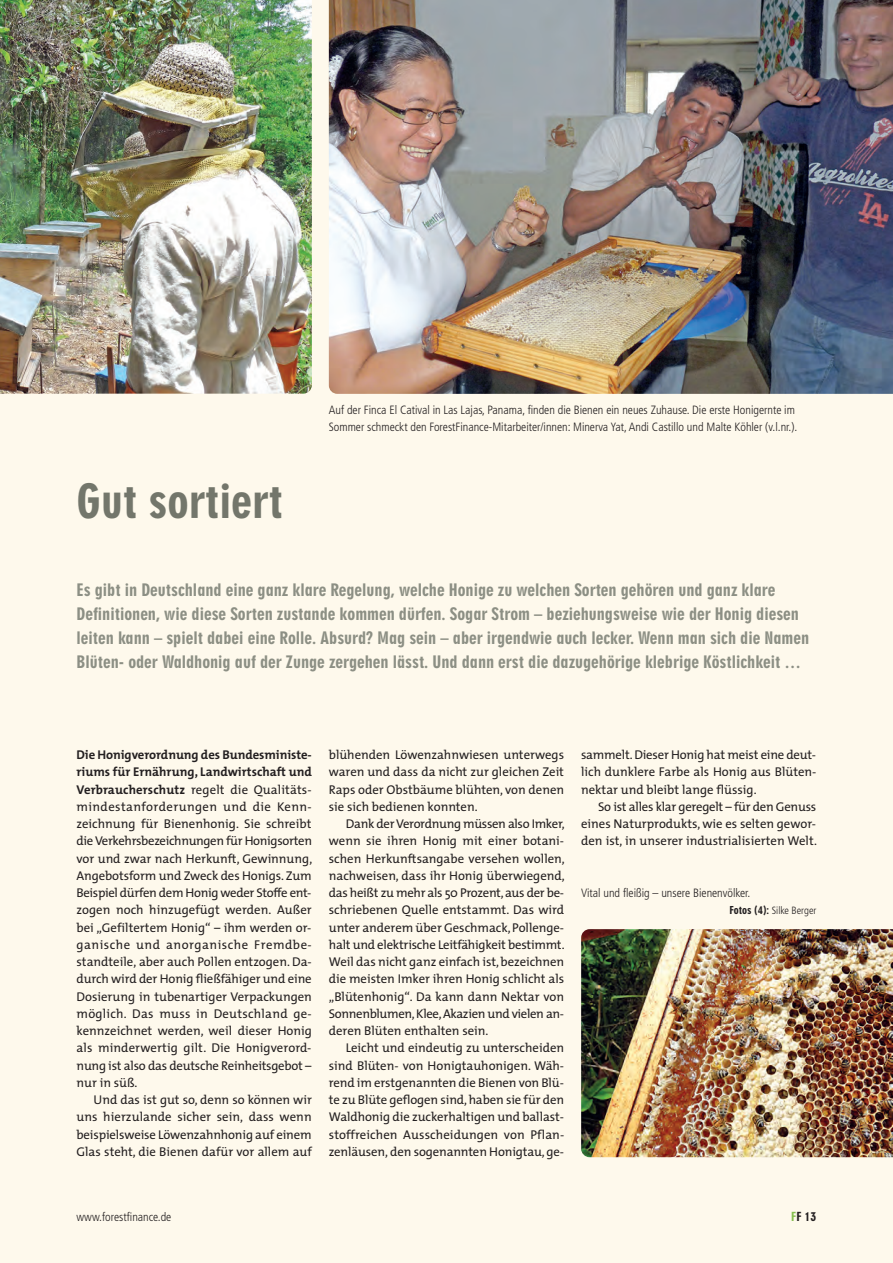
<style>
.page{position:relative;width:893px;height:1263px;background:#fef9ec}
.page>*{position:absolute;margin:0;border:0;box-sizing:border-box;transform-origin:0 0}
.t1{font:45px "Geometric 706 BT Black Condensed B";color:#73766b}
.t2{font:16.5px/24px "Geometric 706 BT Black Condensed B";color:#8c8f84}
.t3{font:12.75px/17.2px "The Mix";color:#231f20;text-align:justify}
.t4{font:300 condensed 12px/17.2px "Frutiger";color:#231f20}
.t5{font:12px "Geometric 706 BT Black Condensed B";color:#231f20}
.t6{font:300 condensed 10.5px "Frutiger";color:#231f20}
.s1{font-weight:700}
.s2{font-family:"Geometric 706 BT Black Condensed B";font-weight:400;font-stretch:normal}
.s3{color:#83bd4c}
</style>
<div class="page">
<img style="left:0;top:0;width:312px;height:394px">
<img style="left:329px;top:0;width:564px;height:394px">
<img style="left:581px;top:929px;width:312px;height:228px">
<h1 class="t1" style="left:77px;top:483px;width:208px">Gut sortiert</h1>
<p class="t4" style="left:329px;top:402px;width:470px">Auf der Finca El Catival in Las Lajas, Panama, finden die Bienen ein neues Zuhause. Die erste Honigernte im<br>Sommer schmeckt den ForestFinance-Mitarbeiter/innen: Minerva Yat, Andi Castillo und Malte Köhler (v.l.nr.).</p>
<p class="t2" style="left:77px;top:580px;width:734px">Es gibt in Deutschland eine ganz klare Regelung, welche Honige zu welchen Sorten gehören und ganz klare Definitionen, wie diese Sorten zustande kommen dürfen. Sogar Strom – beziehungsweise wie der Honig diesen leiten kann – spielt dabei eine Rolle. Absurd? Mag sein – aber irgendwie auch lecker. Wenn man sich die Namen Blüten- oder Waldhonig auf der Zunge zergehen lässt. Und dann erst die dazugehörige klebrige Köstlichkeit …</p>
<p class="t3" style="left:77px;top:748px;width:237px"><span class="s1">Die Honigverordnung des Bundesministe&shy;riums für Ernährung, Landwirtschaft und Verbraucherschutz</span> regelt die Qualitäts&shy;mindestanforderungen und die Kenn&shy;zeichnung für Bienenhonig. Sie schreibt die Verkehrsbezeichnungen für Honig sorten vor und zwar nach Herkunft, Gewinnung, Angebotsform und Zweck des Honigs. Zum Beispiel dürfen dem Honig weder Stoffe ent&shy;zogen noch hinzugefügt werden. Außer bei „Gefiltertem Honig“ – ihm werden or&shy;ganische und anorganische Fremdbe&shy;standteile, aber auch Pollen entzogen. Da&shy;durch wird der Honig fließfähiger und eine Dosierung in tubenartiger Verpackungen möglich. Das muss in Deutschland ge&shy;kennzeichnet werden, weil dieser Honig als minderwertig gilt. Die Honigverord&shy;nung ist also das deutsche Reinheitsgebot – nur in süß.</p>
<p class="t3" style="left:77px;top:1093px;width:237px;text-indent:17px">Und das ist gut so, denn so können wir uns hierzulande sicher sein, dass wenn beispielsweise Löwenzahnhonig auf einem Glas steht, die Bienen dafür vor allem auf</p>
<p class="t3" style="left:329px;top:748px;width:237px">blühenden Löwenzahnwiesen unterwegs waren und dass da nicht zur gleichen Zeit Raps oder Obstbäume blühten, von denen sie sich bedienen konnten.</p>
<p class="t3" style="left:329px;top:817px;width:237px;text-indent:17px">Dank der Verordnung müssen also Imker, wenn sie ihren Honig mit einer botani&shy;schen Herkunftsangabe versehen wollen, nachweisen, dass ihr Honig überwiegend, das heißt zu mehr als 50 Prozent, aus der be&shy;schriebenen Quelle entstammt. Das wird unter anderem über Geschmack, Pollenge&shy;halt und elektrische Leitfähigkeit bestimmt.<br>Weil das nicht ganz einfach ist, bezeichnen die meisten Imker ihren Honig schlicht als „Blütenhonig“. Da kann dann Nektar von Sonnenblumen, Klee, Akazien und vielen an&shy;deren Blüten enthalten sein.</p>
<p class="t3" style="left:329px;top:1041px;width:237px;text-indent:17px">Leicht und eindeutig zu unterscheiden sind Blüten- von Honigtauhonigen. Wäh&shy;rend im erstgenannten die Bienen von Blü&shy;te zu Blüte geflogen sind, haben sie für den Waldhonig die zuckerhaltigen und ballast&shy;stoffreichen Ausscheidungen von Pflan&shy;zenläusen, den sogenannten Honigtau, ge-</p>
<p class="t3" style="left:581px;top:748px;width:237px">sammelt. Dieser Honig hat meist eine deut&shy;lich dunklere Farbe als Honig aus Blüten&shy;nektar und bleibt lange flüssig.</p>
<p class="t3" style="left:581px;top:799px;width:237px;text-indent:17px">So ist alles klar geregelt – für den Genuss eines Naturprodukts, wie es selten gewor&shy;den ist, in unserer industrialisierten Welt.</p>
<p class="t4" style="left:581px;top:885px;width:171px">Vital und fleißig – unsere Bienenvölker.</p>
<p class="t6" style="left:729px;top:906px;width:89px"><span class="s2">Fotos (4):</span> Silke Berger</p>
<p class="t4" style="left:77px;top:1209px;width:96px">www.forestfinance.de</p>
<p class="t5" style="left:791px;top:1212px;width:27px"><span class="s3">F</span>F 13</p>
</div>
